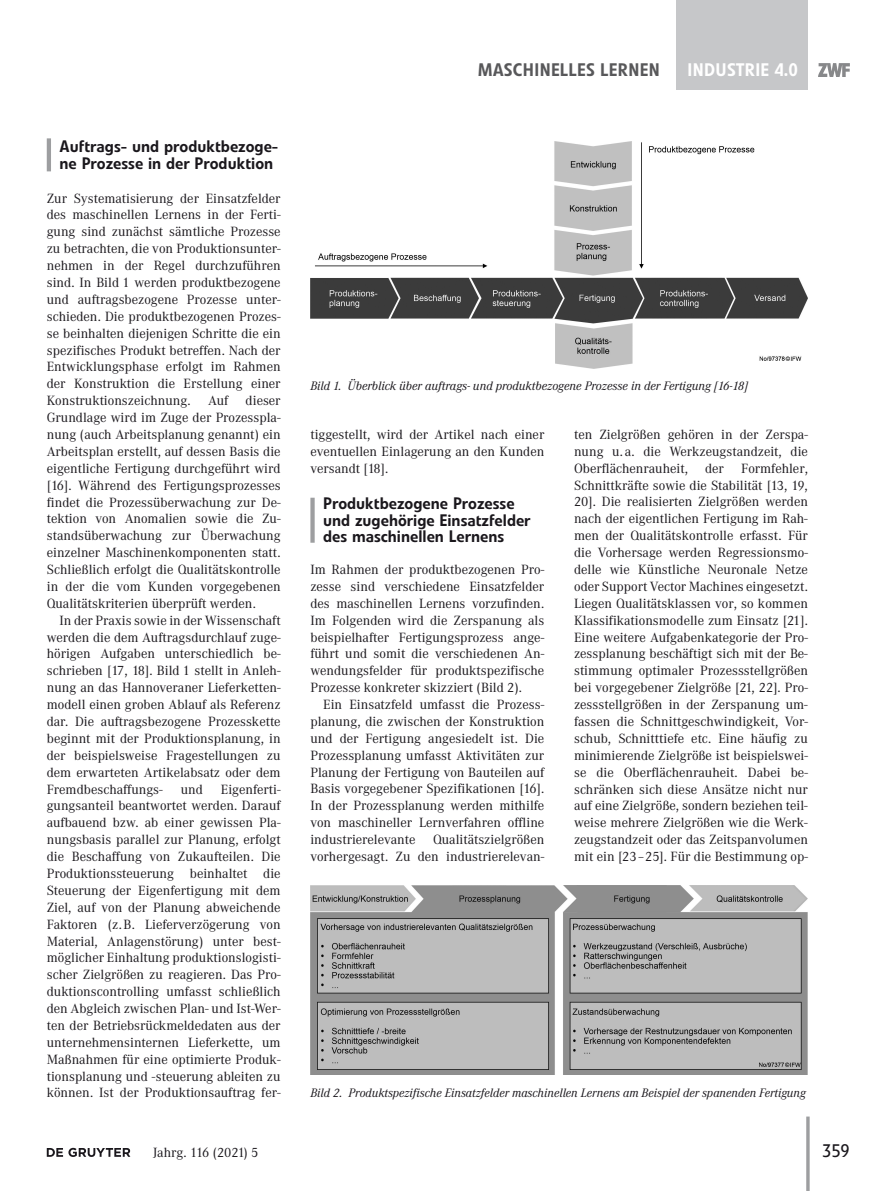
<style>
.page{position:relative;width:893px;height:1191px;background:#fff}
.page>*{position:absolute;margin:0;border:0;box-sizing:border-box;transform-origin:0 0}
.t1{font:500 18px "Evo BQ";letter-spacing:.02em;color:#58585a}
.t2{font:500 18px "Evo BQ";letter-spacing:.015em;color:#fff}
.t3{font:18px "Evo BQ";color:#1a171c}
.t4{font:500 16.5px/17px "Evo BQ";color:#1a171c}
.t5{font:13.2px/17px "Corporate ABQ";color:#1a171c;text-align:justify}
.t6{font:italic 12px "Corporate ABQ";color:#1a171c}
</style>
<div class="page">
<svg style="left:806px;top:1116px;width:4px;height:75px"></svg>
<svg style="left:47px;top:1147px;width:83px;height:10px"></svg>
<svg style="left:819px;top:63px;width:31px;height:14px"></svg>
<img style="left:819px;top:64px;width:30px;height:12px">
<div style="left:676px;top:0;width:132px;height:89px;background:#c6c7c9"></div>
<div style="left:310px;top:498px;width:5px;height:45px;background:#9d9ea0"></div>
<hr style="left:47px;top:138px;width:4px;height:33px;background:#9d9ea0">
<img style="left:310px;top:142px;width:498px;height:226px">
<img style="left:310px;top:885px;width:498px;height:189px">
<p class="t4" style="left:60px;top:138px;width:220px">Auftrags- und produktbezoge&shy;ne Prozesse in der Produktion</p>
<p class="t5" style="left:47px;top:190px;width:235px">Zur Systematisierung der Einsatzfelder des maschinellen Lernens in der Ferti&shy;gung sind zunächst sämtliche Prozesse zu betrachten, die von Produktionsunter&shy;nehmen in der Regel durchzuführen sind. In Bild 1 werden produktbezogene und auftragsbezogene Prozesse unter&shy;schieden. Die produktbezogenen Prozes&shy;se beinhalten diejenigen Schritte die ein spezifisches Produkt betreffen. Nach der Entwicklungsphase erfolgt im Rahmen der Konstruktion die Erstellung einer Konstruktionszeichnung.</p>
<p class="t5" style="left:208px;top:392px;width:22px">Auf</p>
<p class="t5" style="left:47px;top:392px;width:235px;text-indent:199px">dieser Grundlage wird im Zuge der Prozesspla&shy;nung (auch Arbeitsplanung genannt) ein Arbeitsplan erstellt, auf dessen Basis die eigentliche Fertigung durchgeführt wird [16]. Während des Fertigungsprozesses findet die Prozessüberwachung zur De&shy;tektion von Anomalien sowie die Zu&shy;standsüberwachung zur Überwachung einzelner Maschinenkomponenten statt.<br>Schließlich erfolgt die Qualitätskontrolle in der die vom Kunden vorgegebenen Qualitätskriterien überprüft werden.</p>
<p class="t5" style="left:47px;top:612px;width:235px;text-indent:13px">In der Praxis sowie in der Wissenschaft werden die dem Auftragsdurchlauf zuge&shy;hörigen Aufgaben unterschiedlich be&shy;schrieben [17, 18]. Bild 1 stellt in Anleh&shy;nung an das Hannoveraner Lieferketten&shy;modell einen groben Ablauf als Referenz dar. Die auftragsbezogene Prozesskette beginnt mit der Produktionsplanung, in der beispielsweise Fragestellungen zu dem erwarteten Artikelabsatz oder dem Fremdbeschaffungs-</p>
<p class="t5" style="left:47px;top:780px;width:235px;text-indent:174px">Eigenferti&shy;gungsanteil beantwortet werden. Darauf aufbauend bzw. ab einer gewissen Pla&shy;nungsbasis parallel zur Planung, erfolgt die Beschaffung von Zukaufteilen. Die Produktionssteuerung beinhaltet die Steuerung der Eigenfertigung mit dem Ziel, auf von der Planung abweichende Faktoren (z.B. Lieferverzögerung von Material, Anlagenstörung) unter best&shy;möglicher Einhaltung produktionslogisti&shy;scher Zielgrößen zu reagieren. Das Pro&shy;duktionscontrolling umfasst schließlich den Abgleich zwischen Plan- und Ist-Wer&shy;ten der Betriebsrückmeldedaten aus der unternehmensinternen Lieferkette, um Maßnahmen für eine optimierte Produk&shy;tionsplanung und -steuerung ableiten zu können. Ist der Produktionsauftrag fer-</p>
<p class="t5" style="left:181px;top:780px;width:24px">und</p>
<h1 class="t1" style="left:478px;top:59px;width:183px">MASCHINELLES LERNEN</h1>
<h1 class="t2" style="left:688px;top:59px;width:112px">INDUSTRIE 4.0</h1>
<p class="t6" style="left:310px;top:378px;width:439px">Bild 1. Überblick über auftrags- und produktbezogene Prozesse in der Fertigung [16-18]</p>
<p class="t5" style="left:310px;top:426px;width:235px">tiggestellt, wird der Artikel nach einer eventuellen Einlagerung an den Kunden versandt [18].</p>
<p class="t4" style="left:323px;top:495px;width:209px">Produktbezogene Prozesse und zugehörige Einsatzfelder des maschinellen Lernens</p>
<p class="t5" style="left:310px;top:561px;width:235px">Im Rahmen der produktbezogenen Pro&shy;zesse sind verschiedene Einsatzfelder des maschinellen Lernens vorzufinden.<br>Im Folgenden wird die Zerspanung als beispielhafter Fertigungsprozess ange&shy;führt und somit die verschiedenen An&shy;wendungsfelder für produktspezifische Prozesse konkreter skizziert (Bild 2).</p>
<p class="t5" style="left:310px;top:696px;width:235px;text-indent:13px">Ein Einsatzfeld umfasst die Prozess&shy;planung, die zwischen der Konstruktion und der Fertigung angesiedelt ist. Die Prozessplanung umfasst Aktivitäten zur Planung der Fertigung von Bauteilen auf Basis vorgegebener Spezifikationen [16].<br>In der Prozessplanung werden mithilfe von maschineller Lernverfahren offline industrierelevante</p>
<p class="t5" style="left:310px;top:831px;width:235px;text-align:right">Qualitätszielgrößen<br>vorhergesagt. Zu den industrierelevan-</p>
<p class="t5" style="left:574px;top:426px;width:235px">ten Zielgrößen gehören in der Zerspa&shy;nung u. a. die Werkzeugstandzeit, die Oberflächenrauheit,</p>
<p class="t5" style="left:574px;top:460px;width:235px;text-indent:167px">Formfehler, Schnittkräfte sowie die Stabilität [13, 19, 20]. Die realisierten Zielgrößen werden nach der eigentlichen Fertigung im Rah&shy;men der Qualitätskontrolle erfasst. Für die Vorhersage werden Regressionsmo&shy;delle wie Künstliche Neuronale Netze oder Support Vector Machines eingesetzt.<br>Liegen Qualitätsklassen vor, so kommen Klassifikationsmodelle zum Einsatz [21].<br>Eine weitere Aufgabenkategorie der Pro&shy;zessplanung beschäftigt sich mit der Be&shy;stimmung optimaler Prozessstellgrößen bei vorgegebener Zielgröße [21, 22]. Pro&shy;zessstellgrößen in der Zerspanung um&shy;fassen die Schnittgeschwindigkeit, Vor&shy;schub, Schnitttiefe etc. Eine häufig zu minimierende Zielgröße ist beispielswei&shy;se die Oberflächenrauheit. Dabei be&shy;schränken sich diese Ansätze nicht nur auf eine Zielgröße, sondern beziehen teil&shy;weise mehrere Zielgrößen wie die Werk&shy;zeugstandzeit oder das Zeitspanvolumen mit ein [23–25]. Für die Bestimmung op-</p>
<p class="t5" style="left:705px;top:460px;width:20px">der</p>
<p class="t6" style="left:310px;top:1085px;width:497px">Bild 2. Produktspezifische Einsatzfelder maschinellen Lernens am Beispiel der spanenden Fertigung</p>
<p class="t5" style="left:153px;top:1144px;width:107px">Jahrg. 116 (2021) 5</p>
<h1 class="t3" style="left:822px;top:1139px;width:29px">359</h1>
</div>
